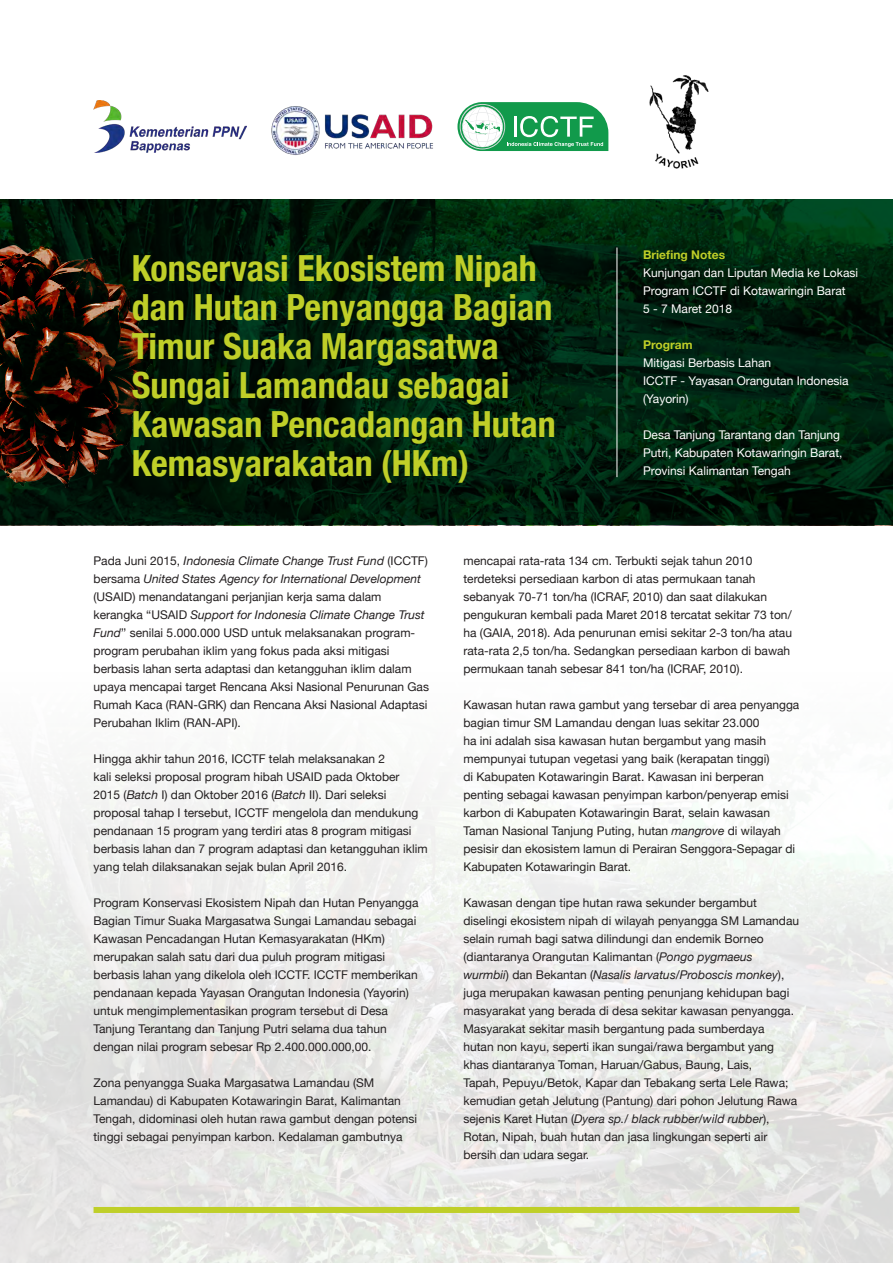
<style>
.page{position:relative;width:893px;height:1263px;background:#fff}
.page>*{position:absolute;margin:0;border:0;box-sizing:border-box;transform-origin:0 0}
.t1{font:700 condensed 36px/39px "Helvetica Neue";color:#bfcf28}
.t2{font:12px/18px "Helvetica Neue";color:#231f20}
.t3{font:12px/18px "Helvetica Neue";color:#fff}
.t4{font:700 12px "Helvetica Neue";color:#bfcf28}
.s1{font-style:italic}
</style>
<div class="page">
<img style="left:0;top:772px;width:893px;height:491px">
<svg style="left:0;top:199px;width:893px;height:326px;background:#001f0d"></svg>
<img style="left:94px;top:101px;width:152px;height:51px">
<img style="left:271px;top:106px;width:162px;height:49px">
<svg style="left:457px;top:102px;width:151px;height:49px"></svg>
<hr style="left:617px;top:247px;width:1px;height:230px;background:#fff">
<img style="left:0;top:221px;width:152px;height:267px">
<img style="left:649px;top:75px;width:60px;height:94px">
<div style="left:94px;top:1207px;width:705px;height:6px;background:#bfcf28"></div>
<p class="t1" style="left:132px;top:246px;width:426px">Konservasi Ekosistem Nipah dan Hutan Penyangga Bagian<br>Timur Suaka Margasatwa<br>Sungai Lamandau sebagai<br>Kawasan Pencadangan Hutan<br>Kemasyarakatan (HKm)</p>
<p class="t4" style="left:643px;top:245px;width:83px">Briefing Notes</p>
<p class="t3" style="left:643px;top:264px;width:216px">Kunjungan dan Liputan Media ke Lokasi<br>Program ICCTF di Kotawaringin Barat</p>
<p class="t3" style="left:643px;top:300px;width:90px">5 - 7 Maret 2018</p>
<p class="t4" style="left:643px;top:335px;width:51px">Program</p>
<p class="t3" style="left:643px;top:354px;width:130px">Mitigasi Berbasis Lahan</p>
<p class="t3" style="left:643px;top:372px;width:207px">ICCTF - Yayasan Orangutan Indonesia (Yayorin)</p>
<p class="t3" style="left:643px;top:426px;width:201px">Desa Tanjung Tarantang dan Tanjung<br>Putri, Kabupaten Kotawaringin Barat,<br>Provinsi Kalimantan Tengah</p>
<p class="t2" style="left:94px;top:552px;width:337px">Pada Juni 2015, <span class="s1">Indonesia Climate Change Trust Fund</span> (ICCTF) bersama <span class="s1">United States Agency for International Development </span>(USAID) menandatangani perjanjian kerja sama dalam kerangka “USAID <span class="s1">Support for Indonesia Climate Change Trust Fund</span>’’ senilai 5.000.000 USD untuk melaksanakan program&shy;program perubahan iklim yang fokus pada aksi mitigasi berbasis lahan serta adaptasi dan ketangguhan iklim dalam upaya mencapai target Rencana Aksi Nasional Penurunan Gas Rumah Kaca (RAN-GRK) dan Rencana Aksi Nasional Adaptasi Perubahan Iklim (RAN-API).</p>
<p class="t2" style="left:94px;top:750px;width:336px">Hingga akhir tahun 2016, ICCTF telah melaksanakan 2<br>kali seleksi proposal program hibah USAID pada Oktober 2015 (<span class="s1">Batch</span> I) dan Oktober 2016 (<span class="s1">Batch</span> II). Dari seleksi proposal tahap I tersebut, ICCTF mengelola dan mendukung pendanaan 15 program yang terdiri atas 8 program mitigasi berbasis lahan dan 7 program adaptasi dan ketangguhan iklim yang telah dilaksanakan sejak bulan April 2016.</p>
<p class="t2" style="left:94px;top:894px;width:326px">Program Konservasi Ekosistem Nipah dan Hutan Penyangga Bagian Timur Suaka Margasatwa Sungai Lamandau sebagai Kawasan Pencadangan Hutan Kemasyarakatan (HKm) merupakan salah satu dari dua puluh program mitigasi berbasis lahan yang dikelola oleh ICCTF. ICCTF memberikan pendanaan kepada Yayasan Orangutan Indonesia (Yayorin) untuk mengimplementasikan program tersebut di Desa Tanjung Terantang dan Tanjung Putri selama dua tahun dengan nilai program sebesar Rp 2.400.000.000,00.</p>
<p class="t2" style="left:94px;top:1074px;width:325px">Zona penyangga Suaka Margasatwa Lamandau (SM Lamandau) di Kabupaten Kotawaringin Barat, Kalimantan Tengah, didominasi oleh hutan rawa gambut dengan potensi tinggi sebagai penyimpan karbon. Kedalaman gambutnya</p>
<p class="t2" style="left:463px;top:552px;width:330px">mencapai rata-rata 134 cm. Terbukti sejak tahun 2010 terdeteksi persediaan karbon di atas permukaan tanah sebanyak 70-71 ton/ha (ICRAF, 2010) dan saat dilakukan pengukuran kembali pada Maret 2018 tercatat sekitar 73 ton/ ha (GAIA, 2018). Ada penurunan emisi sekitar 2-3 ton/ha atau rata-rata 2,5 ton/ha. Sedangkan persediaan karbon di bawah permukaan tanah sebesar 841 ton/ha (ICRAF, 2010).</p>
<p class="t2" style="left:463px;top:696px;width:337px">Kawasan hutan rawa gambut yang tersebar di area penyangga bagian timur SM Lamandau dengan luas sekitar 23.000<br>ha ini adalah sisa kawasan hutan bergambut yang masih mempunyai tutupan vegetasi yang baik (kerapatan tinggi)<br>di Kabupaten Kotawaringin Barat. Kawasan ini berperan penting sebagai kawasan penyimpan karbon/penyerap emisi karbon di Kabupaten Kotawaringin Barat, selain kawasan Taman Nasional Tanjung Puting, hutan <span class="s1">mangrove</span> di wilayah pesisir dan ekosistem lamun di Perairan Senggora-Sepagar di Kabupaten Kotawaringin Barat.</p>
<p class="t2" style="left:463px;top:894px;width:337px">Kawasan dengan tipe hutan rawa sekunder bergambut diselingi ekosistem nipah di wilayah penyangga SM Lamandau selain rumah bagi satwa dilindungi dan endemik Borneo (diantaranya Orangutan Kalimantan (<span class="s1">Pongo pygmaeus wurmbii</span>) dan Bekantan (<span class="s1">Nasalis larvatus/Proboscis monkey</span>), juga merupakan kawasan penting penunjang kehidupan bagi masyarakat yang berada di desa sekitar kawasan penyangga.<br>Masyarakat sekitar masih bergantung pada sumberdaya<br>hutan non kayu, seperti ikan sungai/rawa bergambut yang khas diantaranya Toman, Haruan/Gabus, Baung, Lais,<br>Tapah, Pepuyu/Betok, Kapar dan Tebakang serta Lele Rawa; kemudian getah Jelutung (Pantung) dari pohon Jelutung Rawa sejenis Karet Hutan (<span class="s1">Dyera sp./ black rubber/wild rubber</span>), Rotan, Nipah, buah hutan dan jasa lingkungan seperti air bersih dan udara segar.</p>
</div>
